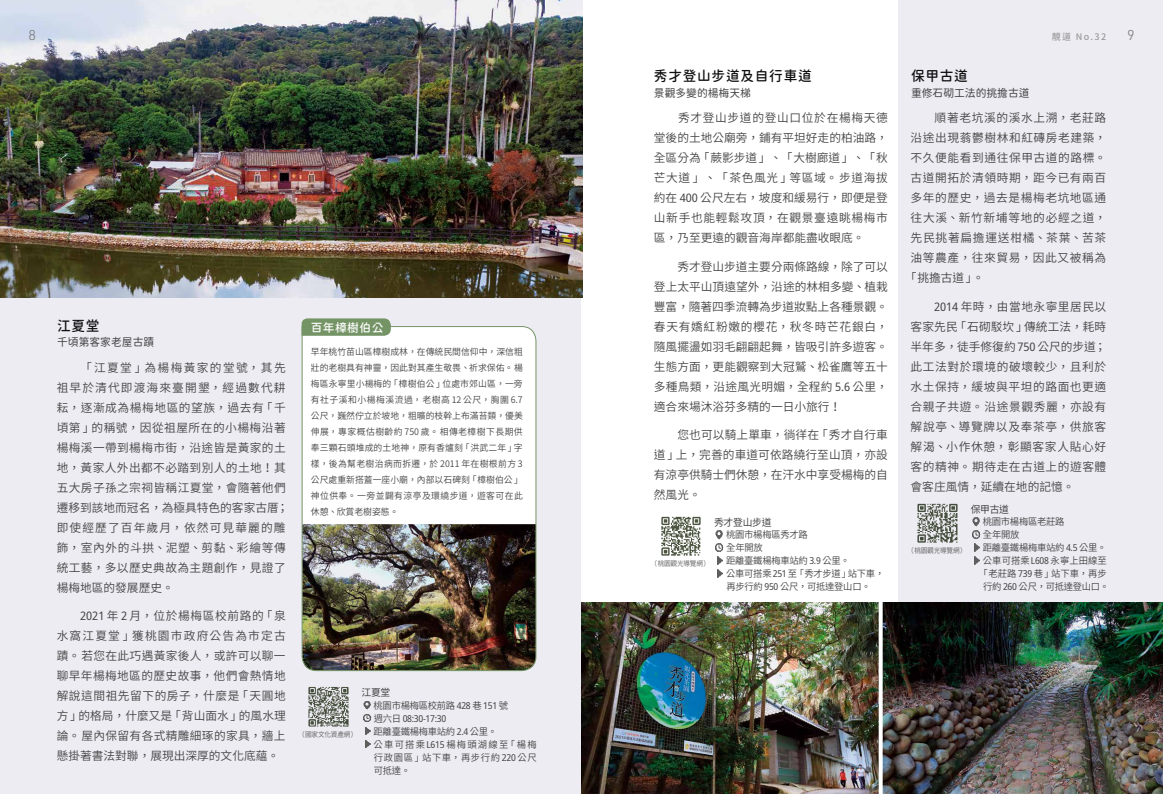
<style>
.page{position:relative;width:1163px;height:794px;background:#fff}
.page>*{position:absolute;margin:0;border:0;box-sizing:border-box;transform-origin:0 0}
.t1{font:14px "Gen Sen Rounded TW M";letter-spacing:.05em;color:#101011}
.t2{font:300 14px "URWDIN";color:#7a7a7b}
.t3{font:11.7px/20px "Source Han Sans TC";letter-spacing:.035em;color:#444445;text-align:justify}
.t4{font:11.7px "Source Han Sans TC";letter-spacing:.055em;color:#444445}
.t5{font:11.7px "Source Han Sans TC";letter-spacing:.06em;color:#444445}
.t6{font:11.7px "Source Han Sans TC";letter-spacing:.065em;color:#444445}
.t7{font:11.7px "Gen Sen Rounded TW M";letter-spacing:.04em;color:#fff}
.t8{font:11px "Gen Sen Rounded TW R";color:#444445}
.t9{font:10px "Source Han Sans TC";letter-spacing:-.03em;color:#444445}
.t10{font:9.5px/13px "Source Han Sans TC";letter-spacing:-.03em;color:#444445}
.t11{font:9.5px/13px "Source Han Sans TC";letter-spacing:.065em;color:#444445}
.t12{font:9.5px "Source Han Sans TC";letter-spacing:.01em;color:#444445}
.t13{font:semi-condensed 9.5px "Noto Sans";letter-spacing:-.03em;color:#444445}
.t14{font:9px/16px "Source Han Sans TC";color:#444445;text-align:justify}
.t15{font:9px "Gen Sen Rounded TW M";color:#9b9b9c}
.t16{font:7px "Source Han Sans TC";letter-spacing:-.03em;color:#5e5e5f;scale:.95 1}
.s1{font-family:"Noto Sans";font-stretch:semi-condensed}
.s2{font-family:"Source Han Sans TC";font-stretch:normal}
</style>
<div class="page">
<div style="left:0;top:0;width:1162px;height:794px;background:#ececf2"></div>
<div style="left:581px;top:0;width:317px;height:794px;background:#fff"></div>
<img style="left:0;top:0;width:582px;height:297px">
<img style="left:308px;top:687px;width:41px;height:40px">
<svg style="left:363px;top:701px;width:9px;height:47px"></svg>
<img style="left:661px;top:516px;width:40px;height:40px">
<svg style="left:715px;top:530px;width:9px;height:48px"></svg>
<img style="left:917px;top:503px;width:41px;height:40px">
<svg style="left:972px;top:517px;width:9px;height:48px"></svg>
<img style="left:301px;top:326px;width:236px;height:345px">
<svg style="left:301px;top:318px;width:90px;height:18px;background:#7c996e"></svg>
<img style="left:581px;top:602px;width:297px;height:192px">
<img style="left:882px;top:602px;width:280px;height:192px">
<svg style="left:878px;top:602px;width:1px;height:192px"></svg>
<p class="t2" style="left:28px;top:26px;width:9px">8</p>
<p class="t15" style="left:1051px;top:31px;width:56px">靚道 No.32</p>
<p class="t2" style="left:1126px;top:26px;width:9px">9</p>
<p class="t1" style="left:57px;top:318px;width:44px">江夏堂</p>
<p class="t8" style="left:57px;top:336px;width:99px">千頃第客家老屋古蹟</p>
<p class="t3" style="left:57px;top:358px;width:233px;text-align:left">　　「江夏堂」為楊梅黃家的堂號，其先祖早於清代即渡海來臺開墾，經過數代耕耘，逐漸成為楊梅地區的望族，過去有「千頃第」的稱號，因從祖屋所在的小楊梅沿著楊梅溪一帶到楊梅市街，沿途皆是黃家的土地，黃家人外出都不必踏到別人的土地！其五大房子孫之宗祠皆稱江夏堂，會隨著他們遷移到該地而冠名，為極具特色的客家古厝；即使經歷了百年歲月，依然可見華麗的雕飾，室內外的斗拱、泥塑、剪黏、彩繪等傳統工藝，多以歷史典故為主題創作，見證了楊梅地區的發展歷史。</p>
<p class="t3" style="left:57px;top:606px;width:230px">　　<span class="s1">2021</span> 年 <span class="s1">2</span> 月，位於楊梅區校前路的「泉水窩江夏堂」獲桃園市政府公告為市定古蹟。若您在此巧遇黃家後人，或許可以聊一聊早年楊梅地區的歷史故事，他們會熱情地解說這間祖先留下的房子，什麼是「天圓地方」的格局，什麼又是「背山面水」的風水理論。屋內保留有各式精雕細琢的家具，牆上懸掛著書法對聯，展現出深厚的文化底蘊。</p>
<p class="t7" style="left:311px;top:321px;width:74px">百年樟樹伯公</p>
<p class="t14" style="left:311px;top:343px;width:213px">早年桃竹苗山區樟樹成林，在傳統民間信仰中，深信粗壯的老樹具有神靈，因此對其產生敬畏、祈求保佑。楊梅區永寧里小楊梅的「樟樹伯公」位處市郊山區，一旁有社子溪和小楊梅溪流過，老樹高 12 公尺，胸圍 6.7公尺，巍然佇立於坡地，粗曠的枝幹上布滿苔類，優美伸展，專家概估樹齡約 750 歲。相傳老樟樹下長期供奉三顆石頭堆成的土地神，原有香爐刻「洪武二年」字樣，後為幫老樹治病而拆遷，於 2011 年在樹根前方 3公尺處重新搭蓋一座小廟，內部以石碑刻「樟樹伯公」神位供奉。一旁並闢有涼亭及環繞步道，遊客可在此休憩、欣賞老樹姿態。</p>
<p class="t16" style="left:298px;top:730px;width:64px">（國家文化資產網）</p>
<p class="t9" style="left:361px;top:687px;width:30px">江夏堂</p>
<p class="t10" style="left:373px;top:699px;width:136px">桃園市楊梅區校前路 <span class="s1">428</span> 巷 <span class="s1">151</span> 號</p>
<p class="t13" style="left:373px;top:711px;width:74px"><span class="s2">週六日</span> 08:30-17:30</p>
<p class="t11" style="left:373px;top:725px;width:165px">距離臺鐵楊梅車站約 <span class="s1">2.4</span> 公里。<br>公車可搭乘<span class="s1">L615</span>楊梅頭湖線至「楊梅行政園區」站下車，再步行約 <span class="s1">220</span> 公尺可抵達。</p>
<p class="t1" style="left:653px;top:68px;width:159px">秀才登山步道及自行車道</p>
<p class="t8" style="left:653px;top:87px;width:99px">景觀多變的楊梅天梯</p>
<p class="t3" style="left:653px;top:108px;width:235px">　　秀才登山步道的登山口位於在楊梅天德堂後的土地公廟旁，鋪有平坦好走的柏油路，全區分為「蕨影步道」、「大樹廊道」、「秋芒大道」、「茶色風光」等區域。步道海拔約在 <span class="s1">400</span> 公尺左右，坡度和緩易行，即便是登山新手也能輕鬆攻頂，在觀景臺遠眺楊梅市區，乃至更遠的觀音海岸都能盡收眼底。</p>
<p class="t3" style="left:653px;top:257px;width:235px">　　秀才登山步道主要分兩條路線，除了可以登上太平山頂遠望外，沿途的林相多變、植栽豐富，隨著四季流轉為步道妝點上各種景觀。春天有嬌紅粉嫩的櫻花，秋冬時芒花銀白，隨風擺盪如羽毛翩翩起舞，皆吸引許多遊客。生態方面，更能觀察到大冠鷲、松雀鷹等五十多種鳥類，沿途風光明媚，全程約 <span class="s1">5.6</span> 公里，適合來場沐浴芬多精的一日小旅行！</p>
<p class="t3" style="left:653px;top:425px;width:235px;text-indent:24px">您也可以騎上單車，徜徉在「秀才自行車道」上，完善的車道可依路繞行至山頂，亦設有涼亭供騎士們休憩，在汗水中享受楊梅的自然風光。</p>
<p class="t16" style="left:650px;top:560px;width:64px">（桃園觀光導覽網）</p>
<p class="t9" style="left:714px;top:516px;width:59px">秀才登山步道</p>
<p class="t10" style="left:726px;top:528px;width:160px">桃園市楊梅區秀才路<br>全年開放<br>距離臺鐵楊梅車站約 <span class="s1">3.9</span> 公里。<br>公車可搭乘<span class="s1">251</span>至「秀才步道」站下車，再步行約 <span class="s1">950</span> 公尺，可抵達登山口。</p>
<p class="t1" style="left:910px;top:68px;width:58px">保甲古道</p>
<p class="t8" style="left:910px;top:87px;width:120px">重修石砌工法的挑擔古道</p>
<p class="t4" style="left:910px;top:111px;width:197px">　　順著老坑溪的溪水上溯，老莊路</p>
<p class="t3" style="left:910px;top:128px;width:197px">沿途出現蓊鬱樹林和紅磚房老建築，</p>
<p class="t3" style="left:910px;top:148px;width:197px">不久便能看到通往保甲古道的路標。</p>
<p class="t3" style="left:910px;top:168px;width:197px">古道開拓於清領時期，距今已有兩百</p>
<p class="t3" style="left:910px;top:188px;width:197px">多年的歷史，過去是楊梅老坑地區通</p>
<p class="t5" style="left:910px;top:211px;width:197px">往大溪、新竹新埔等地的必經之道，</p>
<p class="t6" style="left:910px;top:231px;width:197px">先民挑著扁擔運送柑橘、茶葉、苦茶</p>
<p class="t4" style="left:910px;top:251px;width:197px">油等農產，往來貿易，因此又被稱為</p>
<p class="t3" style="left:904px;top:268px;width:81px">「挑擔古道」。</p>
<p class="t3" style="left:910px;top:297px;width:197px">　　<span class="s1">2014</span> 年時，由當地永寧里居民以客家先民「石砌駁坎」傳統工法，耗時半年多，徒手修復約<span class="s1">750</span>公尺的步道；此工法對於環境的破壞較少，且利於水土保持，緩坡與平坦的路面也更適合親子共遊。沿途景觀秀麗，亦設有解說亭、導覽牌以及奉茶亭，供旅客解渴、小作休憩，彰顯客家人貼心好客的精神。期待走在古道上的遊客體會客庄風情，延續在地的記憶。</p>
<p class="t16" style="left:907px;top:547px;width:64px">（桃園觀光導覽網）</p>
<p class="t9" style="left:970px;top:503px;width:40px">保甲古道</p>
<p class="t10" style="left:982px;top:515px;width:83px">桃園市楊梅區老莊路</p>
<p class="t10" style="left:982px;top:528px;width:38px">全年開放</p>
<p class="t10" style="left:982px;top:541px;width:125px">距離臺鐵楊梅車站約 <span class="s1">4.5</span> 公里。</p>
<p class="t12" style="left:982px;top:555px;width:126px">公車可搭乘<span class="s1">L608</span> 永寧上田線至</p>
<p class="t10" style="left:978px;top:567px;width:130px">「老莊路 <span class="s1">739</span> 巷」站下車，再步</p>
<p class="t10" style="left:982px;top:580px;width:128px">行約 <span class="s1">260</span> 公尺，可抵達登山口。</p>
</div>
